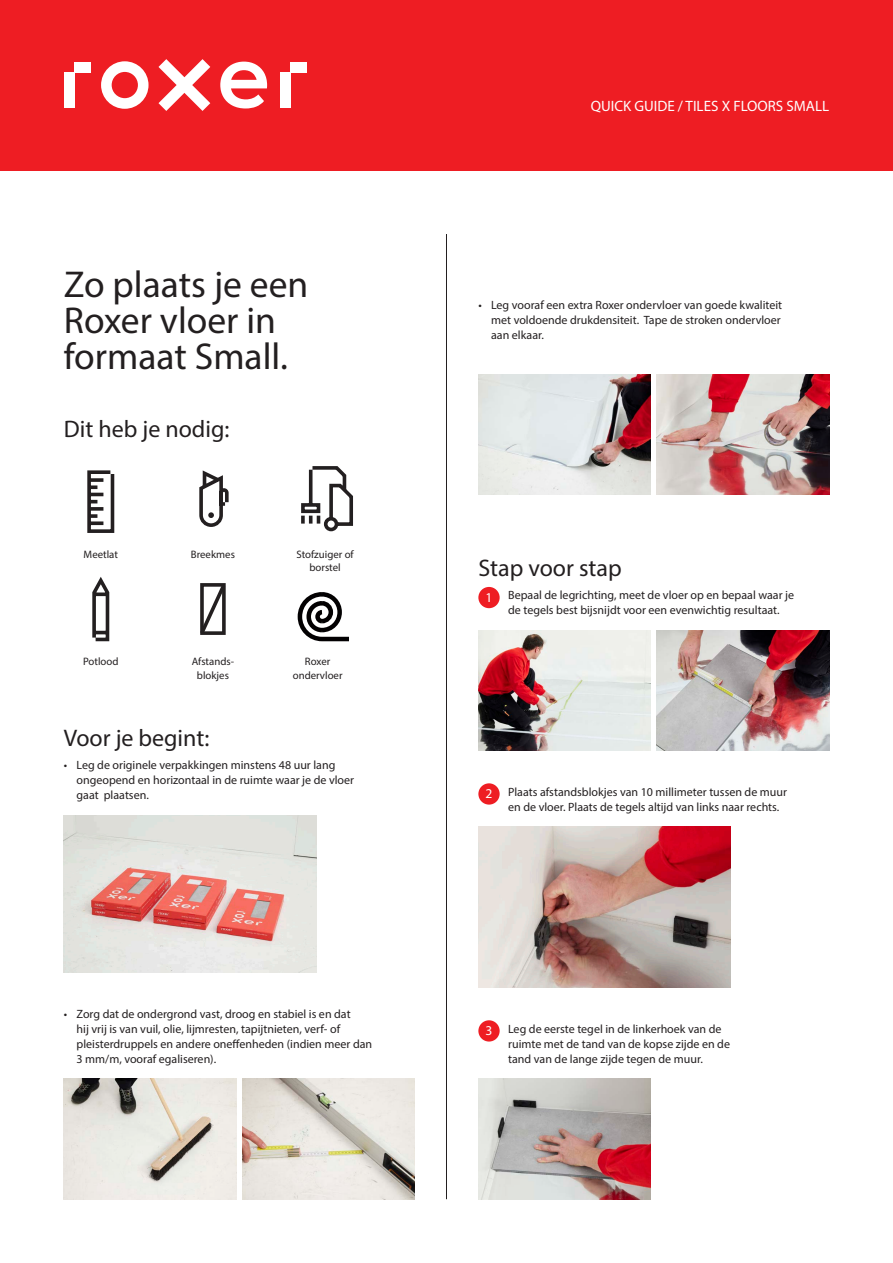
<style>
.page{position:relative;width:893px;height:1263px;background:#fff}
.page>*{position:absolute;margin:0;border:0;box-sizing:border-box;transform-origin:0 0}
.Titel_groot{font:37.5px/36px "Myriad Pro";color:#231f20}
.Titel_klein{font:24px "Myriad Pro";color:#231f20}
.t1{font:15px "Myriad Pro";color:#fff}
.Opsomming{font:13.5px "Myriad Pro";color:#fff}
.Bullets{font:12px/15px "Myriad Pro";color:#231f20}
.Opsomming-2{font:12px/15px "Myriad Pro";color:#231f20}
.t2{font:10.8px/13.5px "Myriad Pro";color:#231f20;text-align:center}
</style>
<div class="page">
<div style="left:0;top:0;width:893px;height:170px;background:#ee1d23"></div>
<svg style="left:87px;top:470px;width:28px;height:63px"></svg>
<svg style="left:199px;top:470px;width:30px;height:57px"></svg>
<svg style="left:301px;top:466px;width:52px;height:66px"></svg>
<svg style="left:92px;top:577px;width:18px;height:65px"></svg>
<svg style="left:200px;top:583px;width:26px;height:52px"></svg>
<img style="left:64px;top:815px;width:252px;height:158px">
<img style="left:64px;top:1079px;width:172px;height:120px">
<img style="left:242px;top:1079px;width:173px;height:120px">
<div style="left:478px;top:587px;width:22px;height:21px;background:#ee1d23;border-radius:50%"></div>
<img style="left:478px;top:631px;width:173px;height:120px">
<img style="left:657px;top:631px;width:172px;height:120px">
<div style="left:478px;top:783px;width:22px;height:22px;background:#ee1d23;border-radius:50%"></div>
<img style="left:478px;top:827px;width:253px;height:161px">
<div style="left:478px;top:1020px;width:22px;height:21px;background:#ee1d23;border-radius:50%"></div>
<img style="left:478px;top:1079px;width:173px;height:120px">
<svg style="left:220px;top:62px;width:47px;height:46px"></svg>
<div style="left:64px;top:73px;width:10px;height:35px;background:#fff"></div>
<div style="left:74px;top:62px;width:17px;height:11px;background:#fff"></div>
<div style="left:280px;top:73px;width:10px;height:35px;background:#fff"></div>
<div style="left:290px;top:62px;width:17px;height:11px;background:#fff"></div>
<svg style="left:101px;top:61px;width:48px;height:48px"></svg>
<svg style="left:158px;top:59px;width:52px;height:52px"></svg>
<hr style="left:446px;top:234px;width:1px;height:965px;background:#231f20">
<img style="left:478px;top:374px;width:173px;height:120px">
<img style="left:657px;top:374px;width:172px;height:120px">
<svg style="left:297px;top:592px;width:52px;height:50px"></svg>
<p class="Titel_groot" style="left:64px;top:266px;width:246px">Zo plaats je een<br>Roxer vloer in formaat Small.</p>
<p class="Titel_klein" style="left:64px;top:414px;width:167px">Dit heb je nodig:</p>
<p class="t2" style="left:84px;top:547px;width:36px">Meetlat</p>
<p class="t2" style="left:191px;top:547px;width:46px">Breekmes</p>
<p class="t2" style="left:296px;top:547px;width:59px">Stofzuiger of borstel</p>
<p class="t2" style="left:83px;top:654px;width:37px">Potlood</p>
<p class="t2" style="left:192px;top:654px;width:44px">Afstands&shy;blokjes</p>
<p class="t2" style="left:293px;top:654px;width:51px">Roxer ondervloer</p>
<p class="Titel_klein" style="left:64px;top:723px;width:147px">Voor je begint:</p>
<p class="Bullets" style="left:77px;top:757px;width:279px;text-indent:-13px">• Leg de originele verpakkingen minstens 48 uur lang ongeopend en horizontaal in de ruimte waar je de vloer gaat plaatsen.</p>
<p class="Bullets" style="left:77px;top:1006px;width:297px;text-indent:-13px">• Zorg dat de ondergrond vast, droog en stabiel is en dat<br>hij vrij is van vuil, olie, lijmresten, tapijtnieten, verf- of pleisterdruppels en andere oneffenheden (indien meer dan 3 mm/m, vooraf egaliseren).</p>
<p class="t1" style="left:591px;top:97px;width:240px">QUICK GUIDE / TILES X FLOORS SMALL</p>
<p class="Bullets" style="left:491px;top:297px;width:293px;text-align:justify;text-indent:-13px">• Leg vooraf een extra Roxer ondervloer van goede kwaliteit met voldoende drukdensiteit. Tape de stroken ondervloer aan elkaar.</p>
<p class="Titel_klein" style="left:478px;top:553px;width:145px">Stap voor stap</p>
<p class="Opsomming" style="left:486px;top:589px;width:8px">1</p>
<p class="Opsomming-2" style="left:508px;top:587px;width:287px">Bepaal de legrichting, meet de vloer op en bepaal waar je de tegels best bijsnijdt voor een evenwichtig resultaat.</p>
<p class="Opsomming" style="left:486px;top:785px;width:8px">2</p>
<p class="Opsomming-2" style="left:508px;top:784px;width:280px">Plaats afstandsblokjes van 10 millimeter tussen de muur en de vloer. Plaats de tegels altijd van links naar rechts.</p>
<p class="Opsomming" style="left:486px;top:1022px;width:8px">3</p>
<p class="Opsomming-2" style="left:508px;top:1021px;width:223px">Leg de eerste tegel in de linkerhoek van de ruimte met de tand van de kopse zijde en de tand van de lange zijde tegen de muur.</p>
</div>
